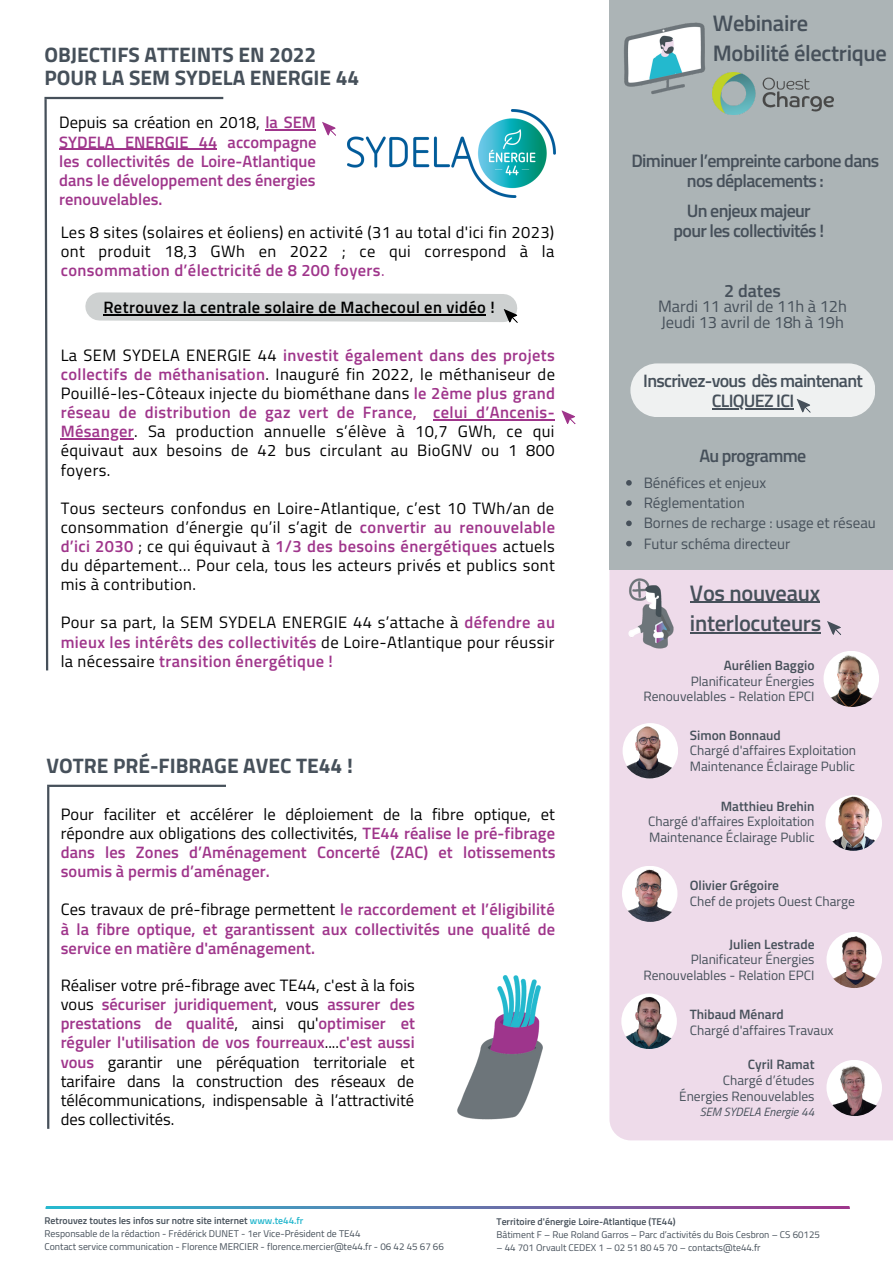
<style>
.page{position:relative;width:893px;height:1264px;background:#fff}
.page>*{position:absolute;margin:0;border:0;box-sizing:border-box;transform-origin:0 0}
.t1{font:600 22.5px/30.3px "Titillium Web";letter-spacing:-.015em;color:#46505a}
.t2{font:700 21px/23.5px "Titillium Web";color:#46505a}
.t3{font:600 18px/20.2px "Titillium Web";letter-spacing:-.035em;color:#46505a;text-align:center}
.t4{font:16.5px/19px "Titillium Web";letter-spacing:.025em;color:#000;text-align:justify}
.t5{font:600 16.5px/19px "Titillium Web";letter-spacing:.005em;color:#9f358b;text-align:justify}
.t6{font:600 16.5px "Titillium Web";letter-spacing:.025em;color:#000}
.t7{font:16.5px/15.9px "Titillium Web";color:#46505a}
.t8{font:15px/20.2px "Titillium Web";color:#46505a}
.t9{font:13.5px/15.8px "Titillium Web";color:#46505a;text-align:right}
.t10{font:600 13.5px "Titillium Web";color:#46505a}
.t11{font:italic 12px "Titillium Web";color:#46505a}
.t12{font:9.75px/13px "Titillium Web";color:#46505a}
.t13{font:600 9.75px "Titillium Web";color:#46505a}
.s1{font-weight:400;color:#000}
.s2{font-weight:600;color:#9f358b}
.s3{color:#9f358b}
.s4{font-weight:600}
.s5{font-weight:600;color:#28b8ce}
</style>
<div class="page">
<div style="left:609px;top:569px;width:283px;height:571px;background:#eedbea"></div>
<div style="left:609px;top:0;width:283px;height:569px;background:#acb4b6"></div>
<svg style="left:44px;top:99px;width:5px;height:572px"></svg>
<hr style="left:44px;top:97px;width:179px;height:2px;background:#46505a">
<div style="left:45px;top:1200px;width:804px;height:18px;background:linear-gradient(to right,#24bcd0,#9e368c);border-radius:9px"></div>
<div style="left:41px;top:1196px;width:811px;height:9px;background:#fff"></div>
<div style="left:41px;top:1209px;width:811px;height:12px;background:#fff"></div>
<hr style="left:690px;top:602px;width:129px;height:1px;background:#46505a">
<hr style="left:690px;top:632px;width:130px;height:1px;background:#46505a">
<img style="left:825px;top:931px;width:57px;height:57px;border-radius:50%">
<img style="left:620px;top:992px;width:57px;height:57px;border-radius:50%">
<img style="left:347px;top:110px;width:208px;height:87px">
<hr style="left:47px;top:787px;width:2px;height:341px;background:#46505a">
<hr style="left:47px;top:784px;width:179px;height:3px;background:#46505a">
<img style="left:714px;top:72px;width:119px;height:43px">
<img style="left:621px;top:721px;width:57px;height:57px;border-radius:50%">
<img style="left:622px;top:865px;width:56px;height:56px;border-radius:50%">
<img style="left:826px;top:1059px;width:57px;height:56px;border-radius:50%">
<img style="left:823px;top:650px;width:57px;height:57px;border-radius:50%">
<img style="left:825px;top:794px;width:56px;height:56px;border-radius:50%">
<hr style="left:265px;top:130px;width:51px;height:1px;background:#9f358b">
<hr style="left:59px;top:149px;width:158px;height:1px;background:#9f358b">
<svg style="left:322px;top:121px;width:14px;height:15px"></svg>
<svg style="left:85px;top:292px;width:433px;height:31px"></svg>
<svg style="left:823px;top:617px;width:18px;height:18px"></svg>
<svg style="left:561px;top:410px;width:15px;height:14px"></svg>
<div style="left:630px;top:363px;width:244px;height:54px;background:#eff1f1;border-radius:27px"></div>
<hr style="left:711px;top:408px;width:82px;height:1px;background:#46505a">
<svg style="left:792px;top:399px;width:19px;height:14px"></svg>
<img style="left:624px;top:22px;width:90px;height:81px">
<img style="left:615px;top:577px;width:73px;height:73px">
<img style="left:457px;top:975px;width:86px;height:144px">
<svg style="left:626px;top:480px;width:5px;height:5px"></svg>
<svg style="left:626px;top:500px;width:5px;height:6px"></svg>
<svg style="left:626px;top:520px;width:5px;height:6px"></svg>
<svg style="left:626px;top:541px;width:5px;height:5px"></svg>
<hr style="left:433px;top:419px;width:122px;height:1px;background:#9f358b">
<hr style="left:61px;top:438px;width:73px;height:1px;background:#9f358b">
<hr style="left:103px;top:314px;width:383px;height:2px;background:#000">
<p class="t2" style="left:44px;top:42px;width:316px">OBJECTIFS ATTEINTS EN 2022<br>POUR LA SEM SYDELA ENERGIE 44</p>
<p class="t5" style="left:59px;top:113px;width:258px"><span class="s1">Depuis sa création en 2018,</span> la SEM SYDELA ENERGIE 44 accompagne les collectivités de Loire-Atlantique dans le développement des énergies renouvelables.</p>
<p class="t4" style="left:61px;top:222px;width:495px">Les 8 sites (solaires et éoliens) en activité (31 au total d'ici fin 2023) ont produit 18,3 GWh en 2022 ; ce qui correspond à la <span class="s2">consommation d’électricité de 8 200 foyers</span><span class="s3">.</span></p>
<p class="t6" style="left:103px;top:295px;width:393px">Retrouvez la centrale solaire de Machecoul en vidéo !</p>
<p class="t4" style="left:61px;top:345px;width:496px">La SEM SYDELA ENERGIE 44 <span class="s2">investit également dans des projets collectifs de méthanisation</span>. Inauguré fin 2022, le méthaniseur de Pouillé-les-Côteaux injecte du biométhane dans <span class="s2">le 2ème plus grand réseau de distribution de gaz vert de France, celui d’Ancenis-Mésanger</span>. Sa production annuelle s’élève à 10,7 GWh, ce qui équivaut aux besoins de 42 bus circulant au BioGNV ou 1 800 foyers.</p>
<p class="t4" style="left:61px;top:498px;width:496px">Tous secteurs confondus en Loire-Atlantique, c’est 10 TWh/an de consommation d’énergie qu’il s’agit de <span class="s2">convertir au renouvelable d’ici 2030</span> ; ce qui équivaut à <span class="s2">1/3 des besoins énergétiques</span> actuels du département… Pour cela, tous les acteurs privés et publics sont mis à contribution.</p>
<p class="t4" style="left:61px;top:613px;width:495px">Pour sa part, la SEM SYDELA ENERGIE 44 s’attache à <span class="s2">défendre au mieux les intérêts des collectivités</span> de Loire-Atlantique pour réussir la nécessaire <span class="s2">transition énergétique !</span></p>
<p class="t2" style="left:46px;top:753px;width:308px">VOTRE PRÉ-FIBRAGE AVEC TE44 !</p>
<p class="t5" style="left:61px;top:804px;width:496px"><span class="s1">Pour faciliter et accélérer le déploiement de la fibre optique, et répondre aux obligations des collectivités,</span> TE44 réalise le pré-fibrage dans les Zones d’Aménagement Concerté (ZAC) et lotissements soumis à permis d’aménager.</p>
<p class="t5" style="left:61px;top:899px;width:496px"><span class="s1">Ces travaux de pré-fibrage permettent</span> le raccordement et l’éligibilité à la fibre optique, et garantissent aux collectivités une qualité de service en matière d'aménagement.</p>
<p class="t4" style="left:61px;top:975px;width:356px">Réaliser votre pré-fibrage avec TE44, c'est à la fois vous <span class="s2">sécuriser juridiquement</span>, vous <span class="s2">assurer des prestations de qualité</span>, ainsi qu'<span class="s2">optimiser et réguler l'utilisation de vos fourreaux</span>....<span class="s2">c'est aussi vous</span> garantir une péréquation territoriale et tarifaire dans la construction des réseaux de télécommunications, indispensable à l’attractivité des collectivités.</p>
<h1 class="t1" style="left:712px;top:7px;width:175px">Webinaire<br>Mobilité électrique</h1>
<p class="t3" style="left:631px;top:150px;width:249px">Diminuer l’empreinte carbone dans nos déplacements :</p>
<p class="t3" style="left:673px;top:200px;width:152px">Un enjeux majeur pour les collectivités !</p>
<p class="t3" style="left:724px;top:280px;width:58px">2 dates</p>
<p class="t7" style="left:658px;top:298px;width:190px">Mardi 11 avril de 11h à 12h<br>Jeudi 13 avril de 18h à 19h</p>
<p class="t3" style="left:643px;top:370px;width:221px">Inscrivez-vous dès maintenant<br>CLIQUEZ ICI</p>
<p class="t3" style="left:699px;top:445px;width:108px">Au programme</p>
<p class="t8" style="left:643px;top:472px;width:234px">Bénéfices et enjeux<br>Réglementation<br>Bornes de recharge : usage et réseau<br>Futur schéma directeur</p>
<h1 class="t1" style="left:690px;top:577px;width:133px">Vos nouveaux interlocuteurs</h1>
<p class="t10" style="left:723px;top:654px;width:92px">Aurélien Baggio</p>
<p class="t9" style="left:643px;top:672px;width:173px">Planificateur Énergies<br>Renouvelables - Relation EPCI</p>
<p class="t10" style="left:689px;top:724px;width:92px">Simon Bonnaud</p>
<p class="t9" style="left:689px;top:742px;width:168px;text-align:left">Chargé d'affaires Exploitation<br>Maintenance Éclairage Public</p>
<p class="t10" style="left:720px;top:795px;width:95px">Matthieu Brehin</p>
<p class="t9" style="left:648px;top:813px;width:168px;text-align:left">Chargé d'affaires Exploitation<br>Maintenance Éclairage Public</p>
<p class="t10" style="left:689px;top:874px;width:91px">Olivier Grégoire</p>
<p class="t9" style="left:689px;top:893px;width:166px">Chef de projets Ouest Charge</p>
<p class="t10" style="left:729px;top:933px;width:87px">Julien Lestrade</p>
<p class="t9" style="left:643px;top:951px;width:173px">Planificateur Énergies<br>Renouvelables - Relation EPCI</p>
<p class="t10" style="left:689px;top:1003px;width:96px">Thibaud Ménard</p>
<p class="t9" style="left:689px;top:1022px;width:145px">Chargé d'affaires Travaux</p>
<p class="t10" style="left:747px;top:1053px;width:68px">Cyril Ramat</p>
<p class="t9" style="left:679px;top:1072px;width:137px">Chargé d’études<br>Énergies Renouvelables</p>
<p class="t11" style="left:699px;top:1102px;width:116px">SEM SYDELA Energie 44</p>
<p class="t12" style="left:44px;top:1213px;width:401px"><span class="s4">Retrouvez toutes les infos sur notre site internet</span> <span class="s5">www.te44.fr<br></span>Responsable de la rédaction - Frédérick DUNET - 1er Vice-Président de TE44<br>Contact service communication - Florence MERCIER - florence.mercier@te44.fr - 06 42 45 67 66</p>
<p class="t13" style="left:496px;top:1213px;width:181px">Territoire d'énergie Loire-Atlantique (TE44)</p>
<p class="t12" style="left:496px;top:1227px;width:325px">Bâtiment F – Rue Roland Garros – Parc d’activités du Bois Cesbron – CS 60125</p>
<p class="t12" style="left:496px;top:1240px;width:265px">– 44 701 Orvault CEDEX 1 – 02 51 80 45 70 – contacts@te44.fr</p>
</div>
